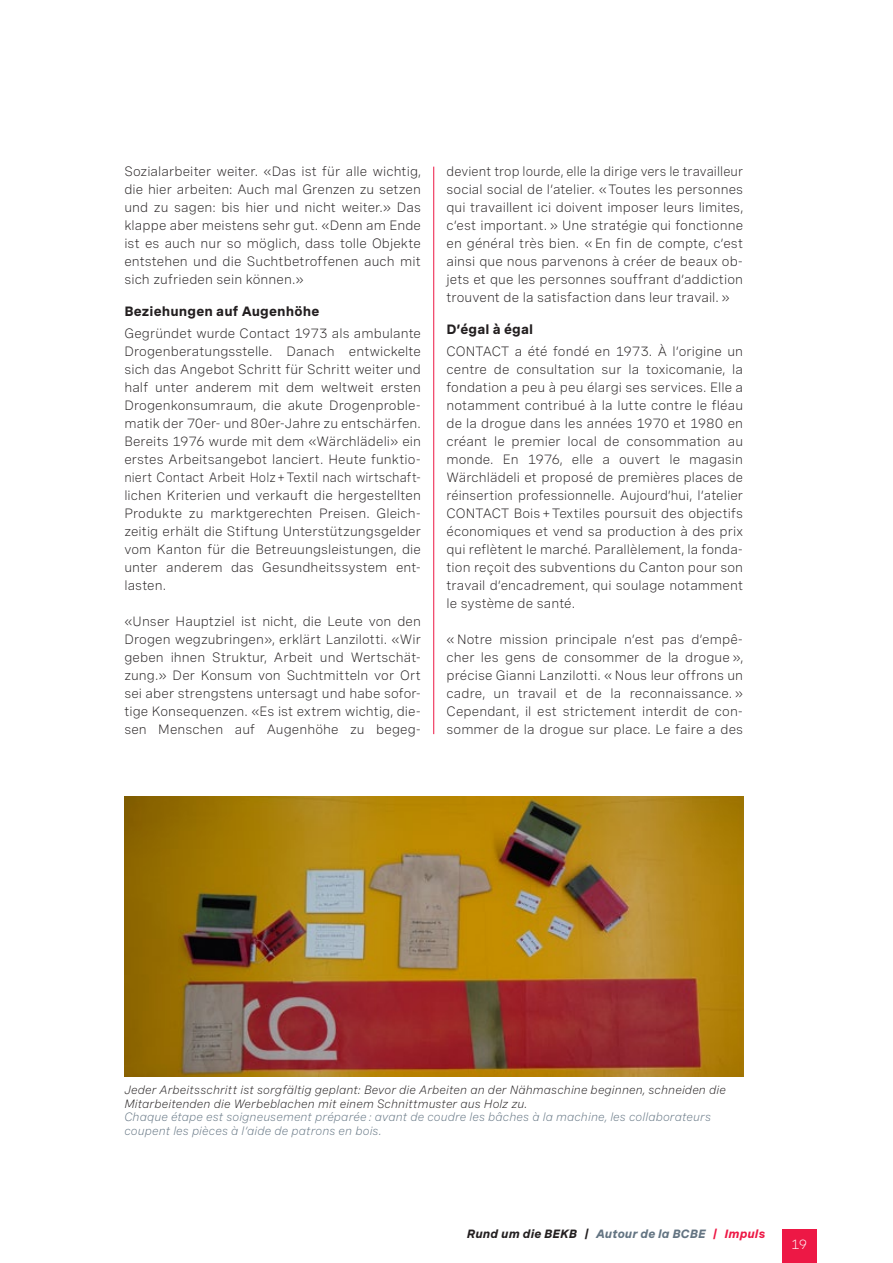
<style>
.page{position:relative;width:893px;height:1263px;background:#fff}
.page>*{position:absolute;margin:0;border:0;box-sizing:border-box;transform-origin:0 0}
.t1{font:13.5px/18px "Spezia BEKB";letter-spacing:.01em;color:#231f20;text-align:justify}
.t2{font:13.5px/18px "Spezia BEKB";letter-spacing:.01em;color:#231f20;text-align:justify;scale:.96 1}
.t3{font:700 13.5px "Spezia BEKB";letter-spacing:.01em;color:#231f20}
.t4{font:13.5px "Spezia BEKB";color:#fff}
.t5{font:italic 12px/13.5px "Spezia BEKB";letter-spacing:.01em;color:#231f20}
.t6{font:italic 12px/13.5px "Spezia BEKB";letter-spacing:.01em;color:#637482}
.t7{font:italic 700 12px "Spezia BEKB";letter-spacing:.01em;color:#231f20}
.s1{color:#637482}
.s2{color:#ed1845}
</style>
<div class="page">
<div style="left:782px;top:1229px;width:34px;height:34px;background:#ed1845"></div>
<hr style="left:433px;top:167px;width:1px;height:567px;background:#ed1845">
<img style="left:124px;top:797px;width:619px;height:279px">
<p class="t1" style="left:124px;top:161px;width:298px">Sozialarbeiter weiter. «Das ist für alle wichtig, die hier arbeiten: Auch mal Grenzen zu setzen und zu sagen: bis hier und nicht weiter.» Das klappe aber meistens sehr gut. «Denn am Ende ist es auch nur so möglich, dass tolle Objekte entstehen und die Suchtbetroffenen auch mit sich zufrieden sein können.»</p>
<p class="t3" style="left:124px;top:300px;width:197px">Beziehungen auf Augenhöhe</p>
<p class="t1" style="left:124px;top:323px;width:298px">Gegründet wurde Contact 1973 als ambulante Drogenberatungsstelle. Danach entwickelte sich das Angebot Schritt für Schritt weiter und half unter anderem mit dem weltweit ersten Drogenkonsumraum, die akute Drogenproble&shy;matik der 70er- und 80er-Jahre zu entschärfen.<br>Bereits 1976 wurde mit dem «Wärchlädeli» ein erstes Arbeitsangebot lanciert. Heute funktio&shy;niert Contact Arbeit Holz+Textil nach wirtschaft&shy;lichen Kriterien und verkauft die hergestellten Produkte zu marktgerechten Preisen. Gleich&shy;zeitig erhält die Stiftung Unterstützungsgelder vom Kanton für die Betreuungsleistungen, die unter anderem das Gesundheitssystem ent&shy;lasten.</p>
<p class="t1" style="left:124px;top:611px;width:298px">«Unser Hauptziel ist nicht, die Leute von den Drogen wegzubringen», erklärt Lanzilotti. «Wir geben ihnen Struktur, Arbeit und Wertschät&shy;zung.» Der Konsum von Suchtmitteln vor Ort sei aber strengstens untersagt und habe sofor&shy;tige Konsequenzen. «Es ist extrem wichtig, die&shy;sen Menschen auf Augenhöhe zu begeg-</p>
<p class="t2" style="left:446px;top:161px;width:310px">devient trop lourde, elle la dirige vers le travailleur social social de l’atelier. «Toutes les personnes qui travaillent ici doivent imposer leurs limites, c’est important. » Une stratégie qui fonctionne en général très bien. « En fin de compte, c’est ainsi que nous parvenons à créer de beaux ob&shy;jets et que les personnes souffrant d’addiction trouvent de la satisfaction dans leur travail. »</p>
<p class="t3" style="left:446px;top:318px;width:88px">D’égal à égal</p>
<p class="t1" style="left:446px;top:341px;width:298px">CONTACT a été fondé en 1973. À l’origine un centre de consultation sur la toxicomanie, la fondation a peu à peu élargi ses services. Elle a notamment contribué à la lutte contre le fléau de la drogue dans les années 1970 et 1980 en créant le premier local de consommation au monde. En 1976, elle a ouvert le magasin Wärchlädeli et proposé de premières places de réinsertion professionnelle. Aujourd’hui, l’atelier CONTACT Bois+Textiles poursuit des objectifs économiques et vend sa production à des prix qui reflètent le marché. Parallèlement, la fonda&shy;tion reçoit des subventions du Canton pour son travail d’encadrement, qui soulage notamment le système de santé.</p>
<p class="t1" style="left:446px;top:629px;width:298px">« Notre mission principale n’est pas d’empê&shy;cher les gens de consommer de la drogue », précise Gianni Lanzilotti. « Nous leur offrons un cadre, un travail et de la reconnaissance. » Cependant, il est strictement interdit de con&shy;sommer de la drogue sur place. Le faire a des</p>
<p class="t5" style="left:124px;top:1082px;width:603px">Jeder Arbeitsschritt ist sorgfältig geplant: Bevor die Arbeiten an der Nähmaschine beginnen, schneiden die<br>Mitarbeitenden die Werbeblachen mit einem Schnittmuster aus Holz zu.</p>
<p class="t6" style="left:124px;top:1109px;width:588px">Chaque étape est soigneusement préparée : avant de coudre les bâches à la machine, les collaborateurs coupent les pièces à l’aide de patrons en bois.</p>
<p class="t7" style="left:467px;top:1225px;width:300px">Rund um die BEKB | <span class="s1">Autour de la BCBE</span> <span class="s2">| Impuls</span></p>
<p class="t4" style="left:791px;top:1234px;width:18px">19</p>
</div>
